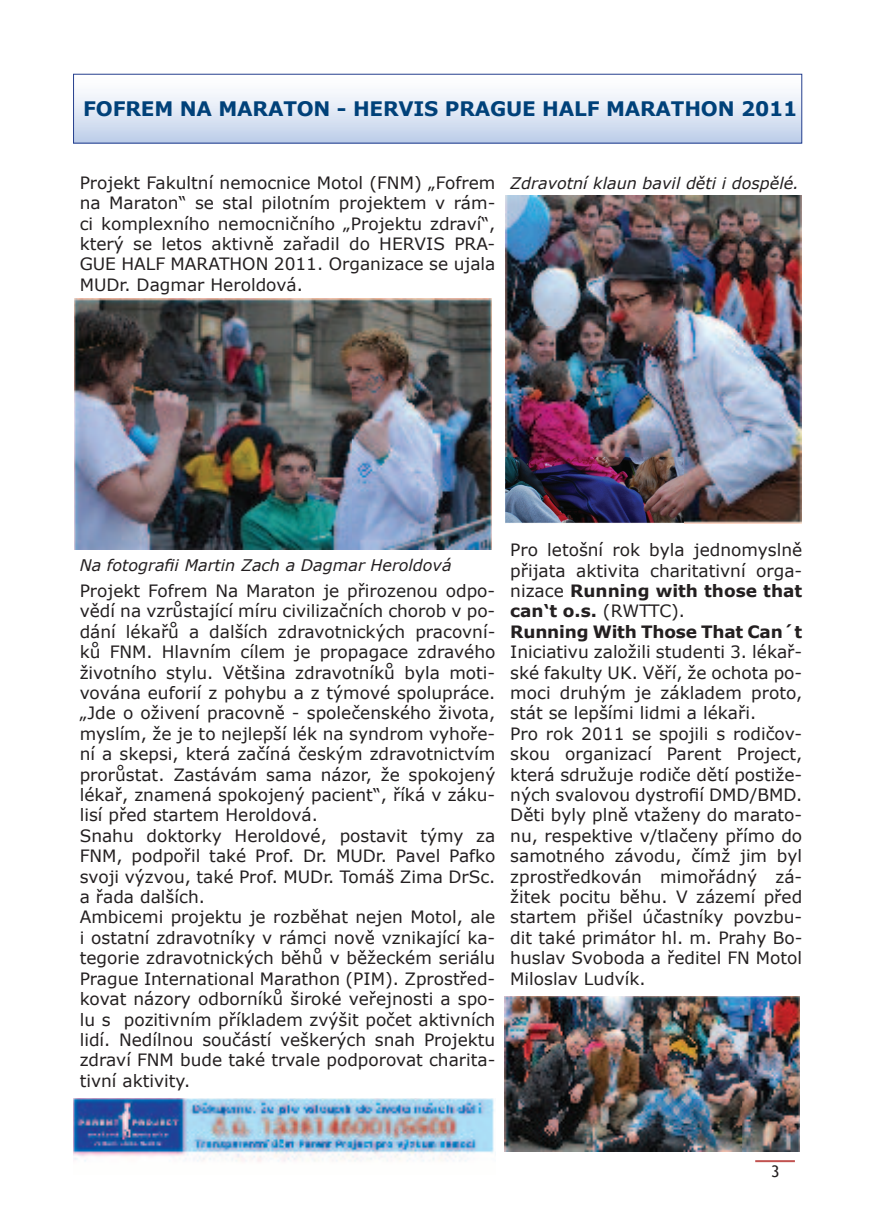
<style>
.page{position:relative;width:876px;height:1225px;background:#fff}
.page>*{position:absolute;margin:0;border:0;box-sizing:border-box;transform-origin:0 0}
.t1{font:700 20px "Verdana";letter-spacing:-.01em;color:#004179}
.t2{font:17px/20.4px "Verdana";color:#231f20}
.t3{font:italic 16px "Verdana";color:#231f20}
.t4{font:16px "Trebuchet MS";color:#231f20}
.s1{font-weight:700}
</style>
<div class="page">
<hr style="left:755px;top:1160px;width:40px;height:2px;background:#c15250">
<div style="left:74px;top:74px;width:728px;height:69px;background:linear-gradient(to bottom,#fff,#c0d0ea)"></div>
<div style="left:73px;top:74px;width:729px;height:70px;border:1px solid #253f8e"></div>
<img style="left:74px;top:1098px;width:420px;height:64px">
<img style="left:74px;top:299px;width:418px;height:250px">
<img style="left:506px;top:196px;width:295px;height:327px">
<img style="left:505px;top:996px;width:295px;height:155px">
<p class="t1" style="left:83px;top:96px;width:716px">FOFREM NA MARATON - HERVIS PRAGUE HALF MARATHON 2011</p>
<p class="t2" style="left:80px;top:172px;width:417px;text-align:justify">Projekt Fakultní nemocnice Motol (FNM) „Fofrem na Maraton“ se stal pilotním projektem v rám&shy;ci komplexního nemocničního „Projektu zdraví“, který se letos aktivně zařadil do HERVIS PRA-GUE HALF MARATHON 2011. Organizace se ujala MUDr. Dagmar Heroldová.</p>
<p class="t3" style="left:510px;top:173px;width:290px">Zdravotní klaun bavil děti i dospělé.</p>
<p class="t3" style="left:80px;top:554px;width:373px">Na fotografii Martin Zach a Dagmar Heroldová</p>
<p class="t2" style="left:80px;top:580px;width:417px">Projekt Fofrem Na Maraton je přirozenou odpo&shy;vědí na vzrůstající míru civilizačních chorob v po&shy;dání lékařů a dalších zdravotnických pracovní&shy;ků FNM. Hlavním cílem je propagace zdravého životního stylu. Většina zdravotníků byla moti&shy;vována euforií z pohybu a z týmové spolupráce. „Jde o oživení pracovně - společenského života, myslím, že je to nejlepší lék na syndrom vyhoře&shy;ní a skepsi, která začíná českým zdravotnictvím prorůstat. Zastávám sama názor, že spokojený lékař, znamená spokojený pacient“, říká v záku&shy;lisí před startem Heroldová.<br>Snahu doktorky Heroldové, postavit týmy za FNM, podpořil také Prof. Dr. MUDr. Pavel Pafko svoji výzvou, také Prof. MUDr. Tomáš Zima DrSc. a řada dalších.<br>Ambicemi projektu je rozběhat nejen Motol, ale i ostatní zdravotníky v rámci nově vznikající ka&shy;tegorie zdravotnických běhů v běžeckém seriálu Prague International Marathon (PIM). Zprostřed&shy;kovat názory odborníků široké veřejnosti a spo&shy;lu s pozitivním příkladem zvýšit počet aktivních lidí. Nedílnou součástí veškerých snah Projektu zdraví FNM bude také trvale podporovat charita&shy;tivní aktivity.</p>
<p class="t2" style="left:510px;top:539px;width:294px">Pro letošní rok byla jednomyslně přijata aktivita charitativní orga&shy;nizace <span class="s1">Running with those that can‘t o.s.</span> (RWTTC).<br><span class="s1">Running With Those That Can´t</span></p>
<p class="t2" style="left:510px;top:641px;width:294px">Iniciativu založili studenti 3. lékař&shy;ské fakulty UK. Věří, že ochota po&shy;moci druhým je základem proto, stát se lepšími lidmi a lékaři.<br>Pro rok 2011 se spojili s rodičov&shy;skou organizací Parent Project, která sdružuje rodiče dětí postiže&shy;ných svalovou dystrofií DMD/BMD.<br>Děti byly plně vtaženy do marato&shy;nu, respektive v/tlačeny přímo do samotného závodu, čímž jim byl zprostředkován mimořádný zá&shy;žitek pocitu běhu. V zázemí před startem přišel účastníky povzbu&shy;dit také primátor hl. m. Prahy Bo&shy;huslav Svoboda a ředitel FN Motol<br>Miloslav Ludvík.</p>
<p class="t4" style="left:771px;top:1162px;width:10px">3</p>
</div>
